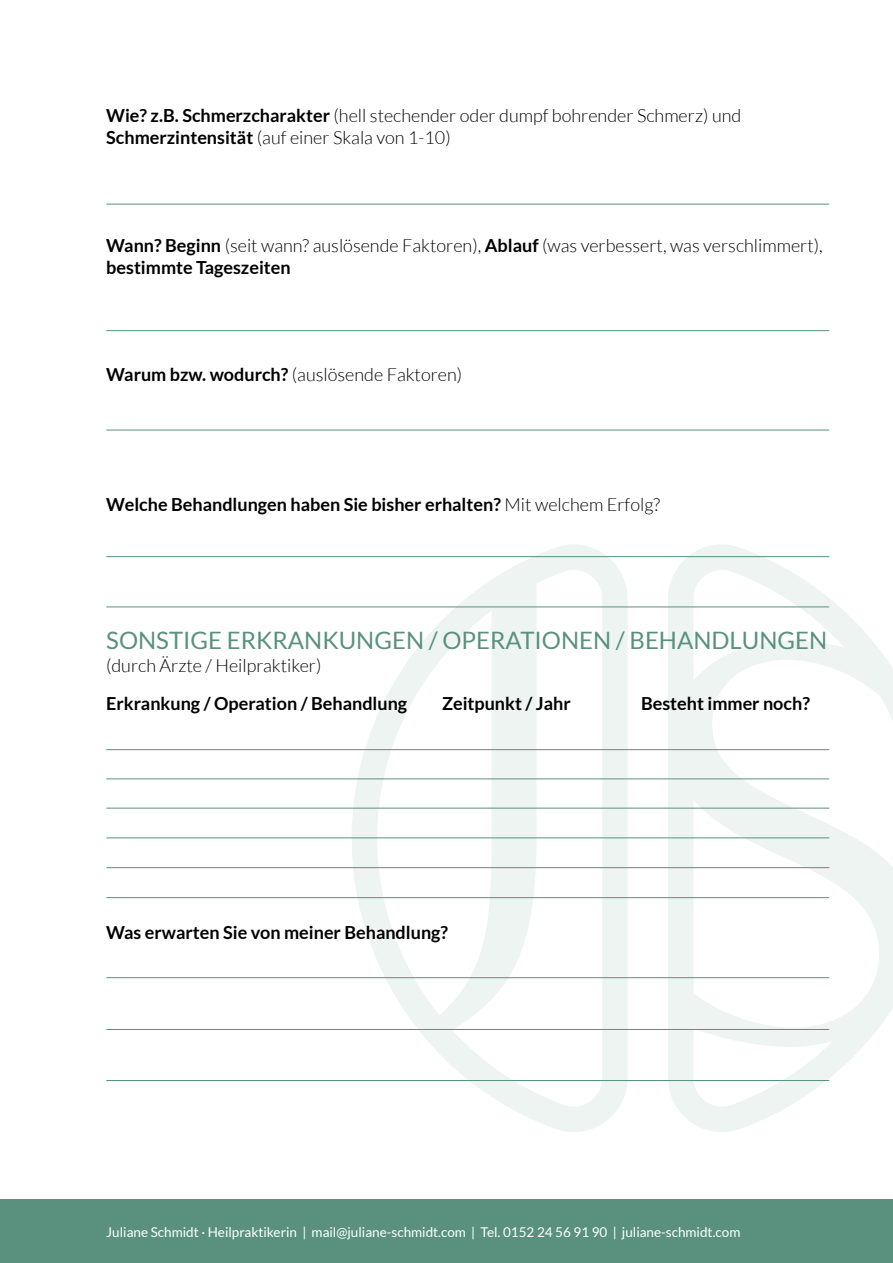
<style>
.page{position:relative;width:893px;height:1263px;background:#fff}
.page>*{position:absolute;margin:0;border:0;box-sizing:border-box;transform-origin:0 0}
.t1{font:24px "Lato";color:#59917e}
.t2{font:300 18px/22.5px "Lato";color:#000}
.t3{font:700 18px "Lato";color:#000}
.t4{font:13.5px "Lato";color:#fff}
.s1{font-weight:700}
.s2{font-weight:300}
</style>
<div class="page">
<div style="left:0;top:1199px;width:893px;height:64px;background:#59917e"></div>
<svg style="left:352px;top:544px;width:276px;height:588px"></svg>
<svg style="left:668px;top:545px;width:225px;height:587px"></svg>
<hr style="left:106px;top:204px;width:723px;height:1px;background:#59917e">
<hr style="left:106px;top:330px;width:723px;height:1px;background:#59917e">
<hr style="left:106px;top:430px;width:723px;height:1px;background:#59917e">
<hr style="left:106px;top:556px;width:723px;height:1px;background:#59917e">
<hr style="left:106px;top:606px;width:723px;height:1px;background:#59917e">
<hr style="left:106px;top:977px;width:723px;height:1px;background:#59917e">
<hr style="left:106px;top:1029px;width:723px;height:1px;background:#59917e">
<hr style="left:106px;top:749px;width:723px;height:1px;background:#59917e">
<hr style="left:106px;top:778px;width:723px;height:1px;background:#59917e">
<hr style="left:106px;top:808px;width:723px;height:1px;background:#59917e">
<hr style="left:106px;top:837px;width:723px;height:1px;background:#59917e">
<hr style="left:106px;top:867px;width:723px;height:1px;background:#59917e">
<hr style="left:106px;top:897px;width:723px;height:1px;background:#59917e">
<hr style="left:106px;top:1080px;width:723px;height:1px;background:#59917e">
<p class="t2" style="left:106px;top:104px;width:636px"><span class="s1">Wie? z.B. Schmerzcharakter</span> (hell stechender oder dumpf bohrender Schmerz) und<br><span class="s1">Schmerzintensität</span> (auf einer Skala von 1-10)</p>
<p class="t2" style="left:106px;top:234px;width:718px"><span class="s1">Wann? Beginn</span> (seit wann? auslösende Faktoren), <span class="s1">Ablauf</span> (was verbessert, was verschlimmert), <span class="s1">bestimmte Tageszeiten</span></p>
<p class="t2" style="left:106px;top:364px;width:357px"><span class="s1">Warum bzw. wodurch?</span> (auslösende Faktoren)</p>
<p class="t3" style="left:106px;top:494px;width:555px">Welche Behandlungen haben Sie bisher erhalten? <span class="s2">Mit welchem Erfolg?</span></p>
<h1 class="t1" style="left:106px;top:627px;width:722px">SONSTIGE ERKRANKUNGEN / OPERATIONEN / BEHANDLUNGEN</h1>
<p class="t2" style="left:106px;top:654px;width:217px">(durch Ärzte / Heilpraktiker)</p>
<p class="t3" style="left:106px;top:693px;width:302px">Erkrankung / Operation / Behandlung</p>
<p class="t3" style="left:442px;top:693px;width:130px">Zeitpunkt / Jahr</p>
<p class="t3" style="left:641px;top:693px;width:170px">Besteht immer noch?</p>
<p class="t3" style="left:106px;top:922px;width:343px">Was erwarten Sie von meiner Behandlung?</p>
<p class="t4" style="left:106px;top:1225px;width:636px">Juliane Schmidt · Heilpraktikerin | mail@juliane-schmidt.com | Tel. 0152 24 56 91 90 | juliane-schmidt.com</p>
</div>
